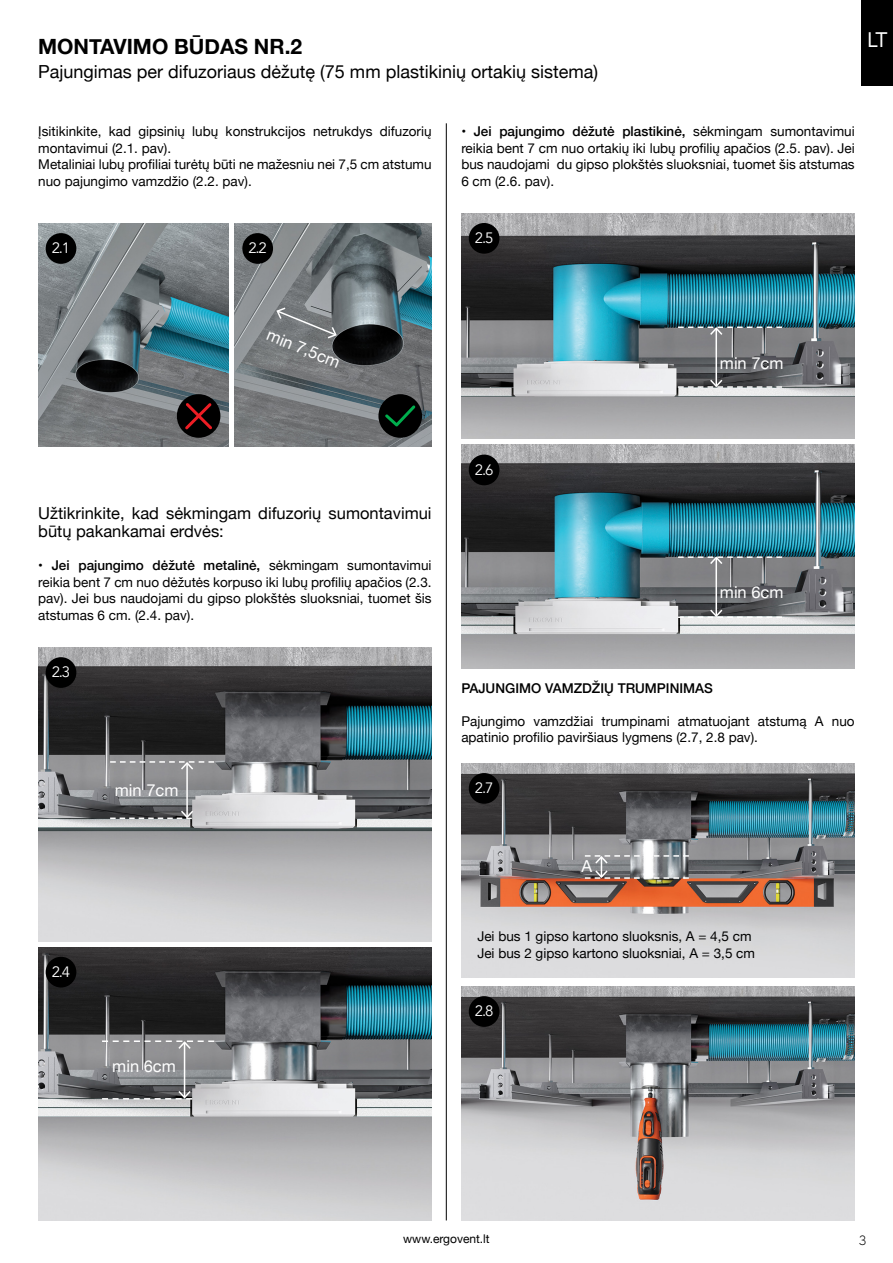
<style>
.page{position:relative;width:893px;height:1263px;background:#fff}
.page>*{position:absolute;margin:0;border:0;box-sizing:border-box;transform-origin:0 0}
.t1{font:700 21px "Helvetica Neue";color:#000}
.t2{font:21px "Avenir";color:#fff}
.t3{font:18px "Helvetica Neue";color:#000}
.t4{font:16.5px/18px "Helvetica Neue";color:#000}
.t5{font:16.5px "Helvetica Neue";color:#fff}
.t6{font:15px "Avenir";color:#fff}
.t7{font:13.5px/16.5px "Helvetica Neue";color:#000}
.t8{font:500 13.5px "Helvetica Neue";color:#000}
.t9{font:300 13.5px "MADETOMMY";color:#000}
.t10{font:12px "Helvetica Neue";color:#000}
.s1{font-weight:500}
</style>
<div class="page">
<img style="left:38px;top:224px;width:191px;height:223px">
<img style="left:235px;top:224px;width:197px;height:223px">
<div style="left:46px;top:233px;width:30px;height:31px;background:#000;border-radius:50%"></div>
<div style="left:242px;top:233px;width:31px;height:31px;background:#000;border-radius:50%"></div>
<img style="left:38px;top:648px;width:394px;height:293px">
<img style="left:461px;top:213px;width:394px;height:225px">
<img style="left:461px;top:445px;width:394px;height:223px">
<img style="left:461px;top:763px;width:394px;height:214px">
<img style="left:461px;top:986px;width:394px;height:234px">
<img style="left:38px;top:947px;width:394px;height:273px">
<hr style="left:446px;top:123px;width:1px;height:1097px;background:#000">
<div style="left:861px;top:0;width:32px;height:85px;background:#000"></div>
<svg style="left:275px;top:306px;width:63px;height:34px;background:#7e8184"></svg>
<div style="left:177px;top:394px;width:43px;height:44px;background:#000;border-radius:50%"></div>
<div style="left:378px;top:394px;width:44px;height:44px;background:#000;border-radius:50%"></div>
<svg style="left:185px;top:403px;width:27px;height:26px"></svg>
<svg style="left:385px;top:405px;width:30px;height:22px"></svg>
<hr style="left:186px;top:763px;width:2px;height:54px;background:#fff">
<svg style="left:110px;top:809px;width:85px;height:10px"></svg>
<svg style="left:110px;top:761px;width:104px;height:10px"></svg>
<hr style="left:715px;top:557px;width:2px;height:59px;background:#fff">
<svg style="left:678px;top:608px;width:104px;height:10px"></svg>
<svg style="left:678px;top:555px;width:104px;height:11px"></svg>
<hr style="left:715px;top:328px;width:2px;height:58px;background:#fff">
<svg style="left:678px;top:378px;width:104px;height:10px"></svg>
<svg style="left:678px;top:326px;width:104px;height:10px"></svg>
<svg style="left:585px;top:855px;width:104px;height:24px;background:#9c9da0"></svg>
<hr style="left:184px;top:1042px;width:1px;height:55px;background:#fff">
<svg style="left:102px;top:1089px;width:90px;height:11px"></svg>
<svg style="left:102px;top:1040px;width:112px;height:10px"></svg>
<div style="left:46px;top:657px;width:30px;height:31px;background:#000;border-radius:50%"></div>
<div style="left:46px;top:957px;width:30px;height:30px;background:#000;border-radius:50%"></div>
<div style="left:469px;top:223px;width:30px;height:31px;background:#000;border-radius:50%"></div>
<div style="left:469px;top:455px;width:30px;height:30px;background:#000;border-radius:50%"></div>
<div style="left:469px;top:773px;width:30px;height:31px;background:#000;border-radius:50%"></div>
<div style="left:469px;top:996px;width:30px;height:31px;background:#000;border-radius:50%"></div>
<h1 class="t1" style="left:38px;top:31px;width:265px">MONTAVIMO BŪDAS NR.2</h1>
<h2 class="t3" style="left:38px;top:59px;width:561px">Pajungimas per difuzoriaus dėžutę (75 mm plastikinių ortakių sistema)</h2>
<h1 class="t2" style="left:867px;top:23px;width:22px">LT</h1>
<p class="t7" style="left:38px;top:124px;width:395px">Įsitikinkite, kad gipsinių lubų konstrukcijos netrukdys difuzorių montavimui (2.1. pav).<br>Metaliniai lubų profiliai turėtų būti ne mažesniu nei 7,5 cm atstumu nuo pajungimo vamzdžio (2.2. pav).</p>
<p class="t6" style="left:52px;top:239px;width:20px">2.1</p>
<p class="t6" style="left:248px;top:239px;width:20px">2.2</p>
<p class="t7" style="left:461px;top:124px;width:395px;text-align:justify">• <span class="s1">Jei pajungimo dėžutė plastikinė,</span> sėkmingam sumontavimui reikia bent 7 cm nuo ortakių iki lubų profilių apačios (2.5. pav). Jei bus naudojami du gipso plokštės sluoksniai, tuomet šis atstumas 6 cm (2.6. pav).</p>
<p class="t6" style="left:475px;top:229px;width:20px">2.5</p>
<p class="t5" style="left:272px;top:323px;width:79px;rotate:22deg">min 7,5cm</p>
<p class="t5" style="left:720px;top:352px;width:65px">min 7cm</p>
<p class="t4" style="left:38px;top:505px;width:395px">Užtikrinkite, kad sėkmingam difuzorių sumontavimui būtų pakankamai erdvės:</p>
<p class="t7" style="left:38px;top:558px;width:395px;text-align:justify">• <span class="s1">Jei pajungimo dėžutė metalinė,</span> sėkmingam sumontavimui reikia bent 7 cm nuo dėžutės korpuso iki lubų profilių apačios (2.3. pav). Jei bus naudojami du gipso plokštės sluoksniai, tuomet šis atstumas 6 cm. (2.4. pav).</p>
<p class="t6" style="left:52px;top:663px;width:20px">2.3</p>
<p class="t5" style="left:115px;top:778px;width:65px">min 7cm</p>
<p class="t6" style="left:52px;top:963px;width:20px">2.4</p>
<p class="t5" style="left:112px;top:1055px;width:65px">min 6cm</p>
<p class="t6" style="left:475px;top:461px;width:20px">2.6</p>
<p class="t5" style="left:720px;top:580px;width:65px">min 6cm</p>
<p class="t8" style="left:461px;top:677px;width:253px">PAJUNGIMO VAMZDŽIŲ TRUMPINIMAS</p>
<p class="t7" style="left:461px;top:713px;width:395px">Pajungimo vamzdžiai trumpinami atmatuojant atstumą A nuo apatinio profilio paviršiaus lygmens (2.7, 2.8 pav).</p>
<p class="t6" style="left:475px;top:779px;width:20px">2.7</p>
<p class="t5" style="left:581px;top:855px;width:12px">A</p>
<p class="t7" style="left:477px;top:929px;width:279px">Jei bus 1 gipso kartono sluoksnis, A = 4,5 cm<br>Jei bus 2 gipso kartono sluoksniai, A = 3,5 cm</p>
<p class="t6" style="left:475px;top:1002px;width:20px">2.8</p>
<p class="t10" style="left:403px;top:1230px;width:88px">www.ergovent.lt</p>
<p class="t9" style="left:859px;top:1232px;width:9px">3</p>
</div>
